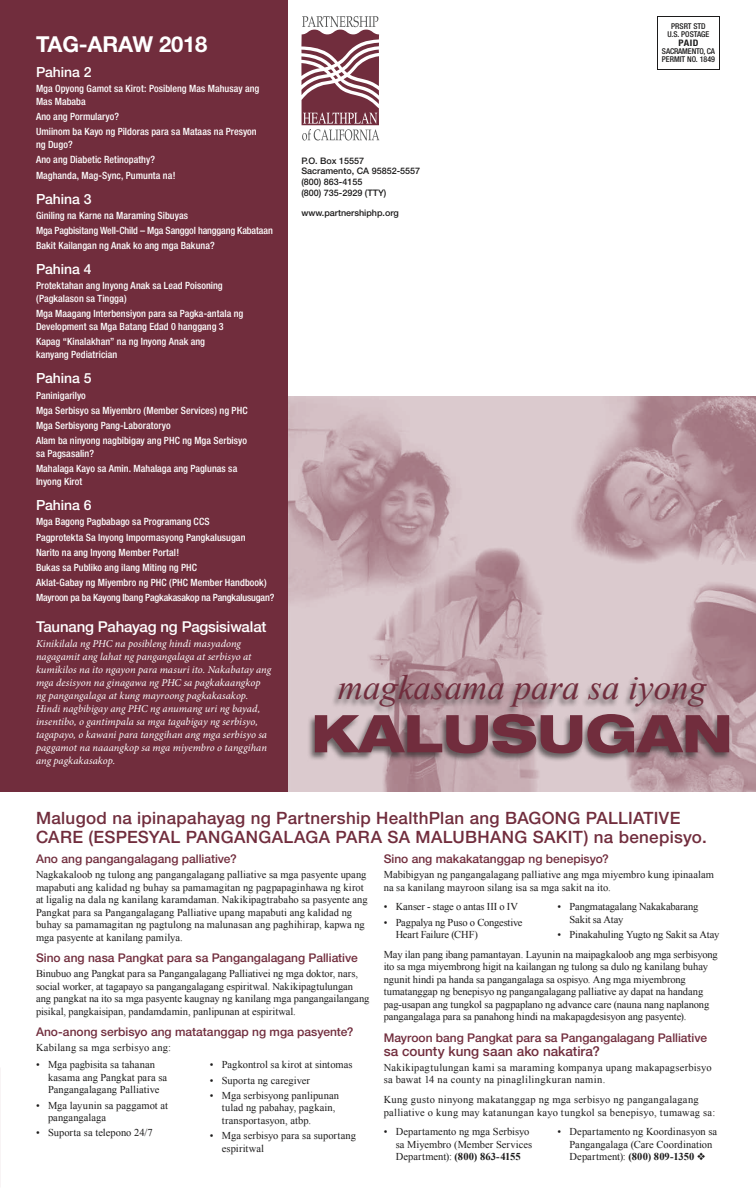
<style>
.page{position:relative;width:756px;height:1188px;background:#fff}
.page>*{position:absolute;margin:0;border:0;box-sizing:border-box;transform-origin:0 0}
.t1{font:800 expanded 52px "Helvetica Neue LT Std";color:#712d3d}
.t2{font:italic 35px "Times New Roman";color:#712d3d}
.t3{font:700 22px "Helvetica Neue LT Std";letter-spacing:-.01em;color:#fff}
.t4{font:500 17px/19px "Helvetica Neue LT Std";letter-spacing:.02em;color:#712d3d}
.t5{font:500 15px "Helvetica Neue LT Std";letter-spacing:-.015em;color:#fff}
.t6{font:500 14px "Helvetica Neue LT Std";letter-spacing:-.005em;color:#fff}
.t7{font:500 13.5px "Helvetica Neue LT Std";color:#712d3d}
.t8{font:500 12px "Helvetica Neue LT Std";color:#712d3d}
.t9{font:10.5px/12.5px "Times New Roman";color:#1c1b1b}
.t10{font:italic 10.5px/13px "Minion Pro";color:#fff}
.t11{font:10.5px/12.5px "Times New Roman";letter-spacing:.02em;color:#1c1b1b}
.t12{font:10.5px/12.5px "Times New Roman";letter-spacing:.025em;color:#1c1b1b}
.t13{font:500 condensed 10px/15.2px "Helvetica Neue";letter-spacing:.005em;color:#fff}
.t14{font:500 9px/10.8px "Helvetica Neue LT Std";color:#1c1b1b}
.t15{font:700 condensed 9px "Helvetica Neue LT Std";color:#1c1b1b;scale:1.1 1}
.t16{font:500 condensed 8px/8px "Helvetica Neue LT Std";color:#1c1b1b;text-align:center}
.s1{font-weight:700}
</style>
<div class="page">
<img style="left:288px;top:396px;width:468px;height:396px">
<div style="left:0;top:0;width:288px;height:792px;background:#712d3d"></div>
<svg style="left:301px;top:16px;width:78px;height:125px"></svg>
<div style="left:657px;top:16px;width:63px;height:54px;border:1px solid #1c1b1b"></div>
<div style="left:307px;top:674px;width:425px;height:89px;background:#1c1b1b;opacity:.6"></div>
<h3 class="t3" style="left:36px;top:30px;width:173px">TAG-ARAW 2018</h3>
<h3 class="t6" style="left:36px;top:63px;width:57px">Pahina 2</h3>
<p class="t13" style="left:36px;top:82px;width:225px;line-height:13px">Mga Opyong Gamot sa Kirot: Posibleng Mas Mahusay ang<br>Mas Mababa</p>
<p class="t13" style="left:36px;top:109px;width:222px">Ano ang Pormularyo?<br>Umiinom ba Kayo ng Pildoras para sa Mataas na Presyon</p>
<p class="t13" style="left:36px;top:137px;width:141px">ng Dugo?<br>Ano ang Diabetic Retinopathy?<br>Maghanda, Mag-Sync, Pumunta na!</p>
<h3 class="t6" style="left:36px;top:190px;width:57px">Pahina 3</h3>
<p class="t13" style="left:36px;top:207px;width:238px">Giniling na Karne na Maraming Sibuyas<br>Mga Pagbisitang Well-Child – Mga Sanggol hanggang Kabataan<br>Bakit Kailangan ng Anak ko ang mga Bakuna?</p>
<h3 class="t6" style="left:36px;top:261px;width:57px">Pahina 4</h3>
<p class="t13" style="left:36px;top:279px;width:188px;line-height:13px">Protektahan ang Inyong Anak sa Lead Poisoning (Pagkalason sa Tingga)</p>
<p class="t13" style="left:36px;top:307px;width:209px;line-height:13px">Mga Maagang Interbensiyon para sa Pagka-antala ng<br>Development sa Mga Batang Edad 0 hanggang 3</p>
<p class="t13" style="left:36px;top:335px;width:171px;line-height:13px">Kapag “Kinalakhan” na ng Inyong Anak ang kanyang Pediatrician</p>
<h3 class="t6" style="left:36px;top:370px;width:57px">Pahina 5</h3>
<p class="t13" style="left:36px;top:387px;width:213px">Paninigarilyo<br>Mga Serbisyo sa Miyembro (Member Services) ng PHC Mga Serbisyong Pang-Laboratoryo<br>Alam ba ninyong nagbibigay ang PHC ng Mga Serbisyo</p>
<p class="t13" style="left:36px;top:446px;width:203px">sa Pagsasalin?<br>Mahalaga Kayo sa Amin. Mahalaga ang Paglunas sa</p>
<p class="t13" style="left:36px;top:474px;width:48px">Inyong Kirot</p>
<h3 class="t6" style="left:36px;top:497px;width:57px">Pahina 6</h3>
<p class="t13" style="left:36px;top:514px;width:240px">Mga Bagong Pagbabago sa Programang CCS<br>Pagprotekta Sa Inyong Impormasyong Pangkalusugan<br>Narito na ang Inyong Member Portal!<br>Bukas sa Publiko ang ilang Miting ng PHC<br>Aklat-Gabay ng Miyembro ng PHC (PHC Member Handbook)<br>Mayroon pa ba Kayong Ibang Pagkakasakop na Pangkalusugan?</p>
<h3 class="t5" style="left:36px;top:618px;width:232px">Taunang Pahayag ng Pagsisiwalat</h3>
<p class="t10" style="left:36px;top:638px;width:237px">Kinikilala ng PHC na posibleng hindi masyadong nagagamit ang lahat ng pangangalaga at serbisyo at kumikilos na ito ngayon para masuri ito. Nakabatay ang mga desisyon na ginagawa ng PHC sa pagkakaangkop ng pangangalaga at kung mayroong pagkakasakop.<br>Hindi nagbibigay ang PHC ng anumang uri ng bayad, insentibo, o gantimpala sa mga tagabigay ng serbisyo, tagapayo, o kawani para tanggihan ang mga serbisyo sa paggamot na naaangkop sa mga miyembro o tanggihan ang pagkakasakop.</p>
<p class="t14" style="left:301px;top:155px;width:120px">P.O. Box 15557<br>Sacramento, CA 95852-5557 (800) 863-4155<br>(800) 735-2929 (TTY)</p>
<p class="t14" style="left:301px;top:207px;width:99px">www.partnershiphp.org</p>
<p class="t16" style="left:668px;top:22px;width:43px">PRSRT STD<br>U.S. POSTAGE</p>
<p class="t15" style="left:679px;top:38px;width:20px">PAID</p>
<p class="t16" style="left:662px;top:47px;width:55px;text-align:left">SACRAMENTO, CA<br>PERMIT NO. 1849</p>
<h2 class="t2" style="left:338px;top:663px;width:370px">magkasama para sa iyong</h2>
<h1 class="t1" style="left:311px;top:700px;width:423px">KALUSUGAN</h1>
<h3 class="t4" style="left:36px;top:808px;width:672px">Malugod na ipinapahayag ng Partnership HealthPlan ang BAGONG PALLIATIVE<br>CARE (ESPESYAL PANGANGALAGA PARA SA MALUBHANG SAKIT) na benepisyo.</h3>
<p class="t8" style="left:36px;top:851px;width:202px">Ano ang pangangalagang palliative?</p>
<p class="t9" style="left:36px;top:868px;width:333px">Nagkakaloob ng tulong ang pangangalagang palliative sa mga pasyente upang mapabuti ang kalidad ng buhay sa pamamagitan ng pagpapaginhawa ng kirot at ligalig na dala ng kanilang karamdaman. Nakikipagtrabaho sa pasyente ang Pangkat para sa Pangangalagang Palliative upang mapabuti ang kalidad ng buhay sa pamamagitan ng pagtulong na malunasan ang paghihirap, kapwa ng mga pasyente at kanilang pamilya.</p>
<p class="t8" style="left:36px;top:950px;width:323px">Sino ang nasa Pangkat para sa Pangangalagang Palliative</p>
<p class="t9" style="left:36px;top:967px;width:335px">Binubuo ang Pangkat para sa Pangangalagang Palliativei ng mga doktor, nars, social worker, at tagapayo sa pangangalagang espiritwal. Nakikipagtulungan ang pangkat na ito sa mga pasyente kaugnay ng kanilang mga pangangailangang pisikal, pangkaisipan, pandamdamin, panlipunan at espiritwal.</p>
<p class="t8" style="left:36px;top:1024px;width:319px">Ano-anong serbisyo ang matatanggap ng mga pasyente?</p>
<p class="t11" style="left:36px;top:1041px;width:137px">Kabilang sa mga serbisyo ang:</p>
<p class="t9" style="left:48px;top:1058px;width:121px;text-indent:-12px">• Mga pagbisita sa tahanan kasama ang Pangkat para sa<br>Pangangalagang Palliative</p>
<p class="t9" style="left:48px;top:1099px;width:122px;text-indent:-12px">• Mga layunin sa paggamot at pangangalaga</p>
<p class="t9" style="left:36px;top:1127px;width:118px">• Suporta sa telepono 24/7</p>
<p class="t8" style="left:384px;top:851px;width:227px">Sino ang makakatanggap ng benepisyo?</p>
<p class="t9" style="left:384px;top:868px;width:332px">Mabibigyan ng pangangalagang palliative ang mga miyembro kung ipinaalam na sa kanilang mayroon silang isa sa mga sakit na ito.</p>
<p class="t9" style="left:384px;top:900px;width:136px">• Kanser - stage o antas III o IV</p>
<p class="t9" style="left:396px;top:916px;width:128px;text-indent:-12px">• Pagpalya ng Puso o Congestive<br>Heart Failure (CHF)</p>
<p class="t9" style="left:570px;top:900px;width:130px;text-indent:-12px">• Pangmatagalang Nakakabarang<br>Sakit sa Atay</p>
<p class="t9" style="left:384px;top:925px;width:337px;line-height:19.7px;text-align:right">• Pinakahuling Yugto ng Sakit sa Atay<br>May ilan pang ibang pamantayan. Layunin na maipagkaloob ang mga serbisyong</p>
<p class="t9" style="left:384px;top:960px;width:327px">ito sa mga miyembrong higit na kailangan ng tulong sa dulo ng kanilang buhay ngunit hindi pa handa sa pangangalaga sa ospisyo. Ang mga miyembrong tumatanggap ng benepisyo ng pangangalagang palliative ay dapat na handang pag-usapan ang tungkol sa pagpaplano ng advance care (nauna nang naplanong pangangalaga para sa panahong hindi na makapagdesisyon ang pasyente).</p>
<p class="t8" style="left:384px;top:1030px;width:325px">Mayroon bang Pangkat para sa Pangangalagang Palliative</p>
<p class="t7" style="left:384px;top:1043px;width:218px">sa county kung saan ako nakatira?</p>
<p class="t12" style="left:384px;top:1061px;width:330px">Nakikipagtulungan kami sa maraming kompanya upang makapagserbisyo sa bawat 14 na county na pinaglilingkuran namin.</p>
<p class="t11" style="left:384px;top:1093px;width:333px">Kung gusto ninyong makatanggap ng mga serbisyo ng pangangalagang palliative o kung may katanungan kayo tungkol sa benepisyo, tumawag sa:</p>
<p class="t9" style="left:396px;top:1125px;width:138px;text-indent:-12px">• Departamento ng mga Serbisyo sa Miyembro (Member Services<br>Department): <span class="s1">(800) 863-4155</span></p>
<p class="t9" style="left:570px;top:1125px;width:149px;text-indent:-12px">• Departamento ng Koordinasyon sa<br>Pangangalaga (Care Coordination<br>Department): <span class="s1">(800) 809-1350</span> ❖</p>
<p class="t9" style="left:210px;top:1058px;width:144px">• Pagkontrol sa kirot at sintomas</p>
<p class="t9" style="left:210px;top:1074px;width:102px">• Suporta ng caregiver</p>
<p class="t9" style="left:222px;top:1089px;width:119px;text-indent:-12px">• Mga serbisyong panlipunan tulad ng pabahay, pagkain, transportasyon, atbp.</p>
<p class="t9" style="left:222px;top:1129px;width:136px;text-indent:-12px">• Mga serbisyo para sa suportang espiritwal</p>
</div>
